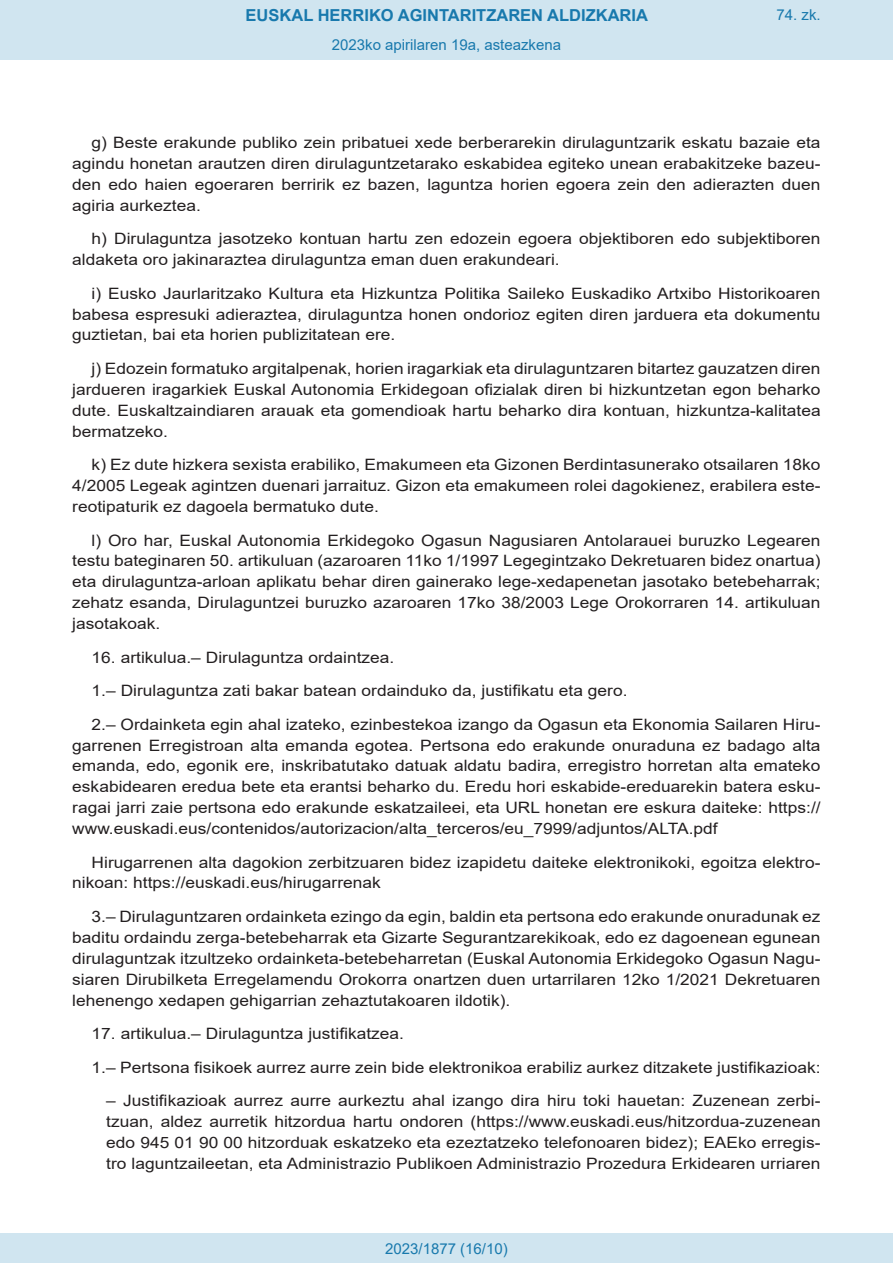
<style>
.page{position:relative;width:893px;height:1263px;background:#fff}
.page>*{position:absolute;margin:0;border:0;box-sizing:border-box;transform-origin:0 0}
.t1{font:700 16.5px "Arial";color:#1879ad}
.BOPVDetalle{font:15.6px/20.9px "Arial";color:#231f20;text-align:justify;scale:1.11 1}
.BOPVDetalle1{font:15.6px/20.9px "Arial";color:#231f20;text-align:justify;scale:1.11 1}
.Paginacion_Centro{font:15px "Arial";color:#1879ad}
</style>
<div class="page">
<div style="left:0;top:0;width:893px;height:60px;background:#d0e5f0"></div>
<div style="left:0;top:1233px;width:893px;height:30px;background:#d0e5f0"></div>
<p class="t1" style="left:246px;top:3px;width:404px">EUSKAL HERRIKO AGINTARITZAREN ALDIZKARIA</p>
<p class="Paginacion_Centro" style="left:332px;top:35px;width:231px">2023ko apirilaren 19a, asteazkena</p>
<p class="Paginacion_Centro" style="left:776px;top:5px;width:46px">74. zk.</p>
<p class="BOPVDetalle" style="left:72px;top:132px;width:676px;text-indent:19px">g) Beste erakunde publiko zein pribatuei xede berberarekin dirulaguntzarik eskatu bazaie eta agindu honetan arautzen diren dirulaguntzetarako eskabidea egiteko unean erabakitzeke bazeu&shy;den edo haien egoeraren berririk ez bazen, laguntza horien egoera zein den adierazten duen agiria aurkeztea.</p>
<p class="BOPVDetalle" style="left:72px;top:228px;width:676px;text-indent:19px">h) Dirulaguntza jasotzeko kontuan hartu zen edozein egoera objektiboren edo subjektiboren aldaketa oro jakinaraztea dirulaguntza eman duen erakundeari.</p>
<p class="BOPVDetalle" style="left:72px;top:283px;width:676px;text-indent:19px">i) Eusko Jaurlaritzako Kultura eta Hizkuntza Politika Saileko Euskadiko Artxibo Historikoaren babesa espresuki adieraztea, dirulaguntza honen ondorioz egiten diren jarduera eta dokumentu guztietan, bai eta horien publizitatean ere.</p>
<p class="BOPVDetalle" style="left:72px;top:358px;width:676px;text-indent:19px">j) Edozein formatuko argitalpenak, horien iragarkiak eta dirulaguntzaren bitartez gauzatzen diren jardueren iragarkiek Euskal Autonomia Erkidegoan ofizialak diren bi hizkuntzetan egon beharko dute. Euskaltzaindiaren arauak eta gomendioak hartu beharko dira kontuan, hizkuntza-kalitatea bermatzeko.</p>
<p class="BOPVDetalle" style="left:72px;top:454px;width:676px;text-indent:19px">k) Ez dute hizkera sexista erabiliko, Emakumeen eta Gizonen Berdintasunerako otsailaren 18ko 4/2005 Legeak agintzen duenari jarraituz. Gizon eta emakumeen rolei dagokienez, erabilera este&shy;reotipaturik ez dagoela bermatuko dute.</p>
<p class="BOPVDetalle" style="left:72px;top:529px;width:676px;text-indent:19px">l) Oro har, Euskal Autonomia Erkidegoko Ogasun Nagusiaren Antolarauei buruzko Legearen testu bateginaren 50. artikuluan (azaroaren 11ko 1/1997 Legegintzako Dekretuaren bidez onartua) eta dirulaguntza-arloan aplikatu behar diren gainerako lege-xedapenetan jasotako betebeharrak; zehatz esanda, Dirulaguntzei buruzko azaroaren 17ko 38/2003 Lege Orokorraren 14. artikuluan jasotakoak.</p>
<p class="BOPVDetalle" style="left:92px;top:646px;width:274px">16. artikulua.– Dirulaguntza ordaintzea.</p>
<p class="BOPVDetalle" style="left:92px;top:680px;width:484px">1.– Dirulaguntza zati bakar batean ordainduko da, justifikatu eta gero.</p>
<p class="BOPVDetalle" style="left:72px;top:714px;width:676px;text-indent:19px">2.– Ordainketa egin ahal izateko, ezinbestekoa izango da Ogasun eta Ekonomia Sailaren Hiru&shy;garrenen Erregistroan alta emanda egotea. Pertsona edo erakunde onuraduna ez badago alta emanda, edo, egonik ere, inskribatutako datuak aldatu badira, erregistro horretan alta emateko eskabidearen eredua bete eta erantsi beharko du. Eredu hori eskabide-ereduarekin batera esku&shy;ragai jarri zaie pertsona edo erakunde eskatzaileei, eta URL honetan ere eskura daiteke: https:// www.euskadi.eus/contenidos/autorizacion/alta_terceros/eu_7999/adjuntos/ALTA.pdf</p>
<p class="BOPVDetalle" style="left:72px;top:852px;width:676px;text-indent:19px">Hirugarrenen alta dagokion zerbitzuaren bidez izapidetu daiteke elektronikoki, egoitza elektro&shy;nikoan: https://euskadi.eus/hirugarrenak</p>
<p class="BOPVDetalle" style="left:72px;top:906px;width:676px;text-indent:19px">3.– Dirulaguntzaren ordainketa ezingo da egin, baldin eta pertsona edo erakunde onuradunak ez baditu ordaindu zerga-betebeharrak eta Gizarte Segurantzarekikoak, edo ez dagoenean egunean dirulaguntzak itzultzeko ordainketa-betebeharretan (Euskal Autonomia Erkidegoko Ogasun Nagu&shy;siaren Dirubilketa Erregelamendu Orokorra onartzen duen urtarrilaren 12ko 1/2021 Dekretuaren lehenengo xedapen gehigarrian zehaztutakoaren ildotik).</p>
<p class="BOPVDetalle" style="left:92px;top:1023px;width:283px">17. artikulua.– Dirulaguntza justifikatzea.</p>
<p class="BOPVDetalle" style="left:92px;top:1057px;width:658px">1.– Pertsona fisikoek aurrez aurre zein bide elektronikoa erabiliz aurkez ditzakete justifikazioak:</p>
<p class="BOPVDetalle1" style="left:106px;top:1090px;width:645px">– Justifikazioak aurrez aurre aurkeztu ahal izango dira hiru toki hauetan: Zuzenean zerbi&shy;tzuan, aldez aurretik hitzordua hartu ondoren (https://www.euskadi.eus/hitzordua-zuzenean edo 945 01 90 00 hitzorduak eskatzeko eta ezeztatzeko telefonoaren bidez); EAEko erregis&shy;tro laguntzaileetan, eta Administrazio Publikoen Administrazio Prozedura Erkidearen urriaren</p>
<p class="Paginacion_Centro" style="left:385px;top:1238px;width:124px">2023/1877 (16/10)</p>
</div>
